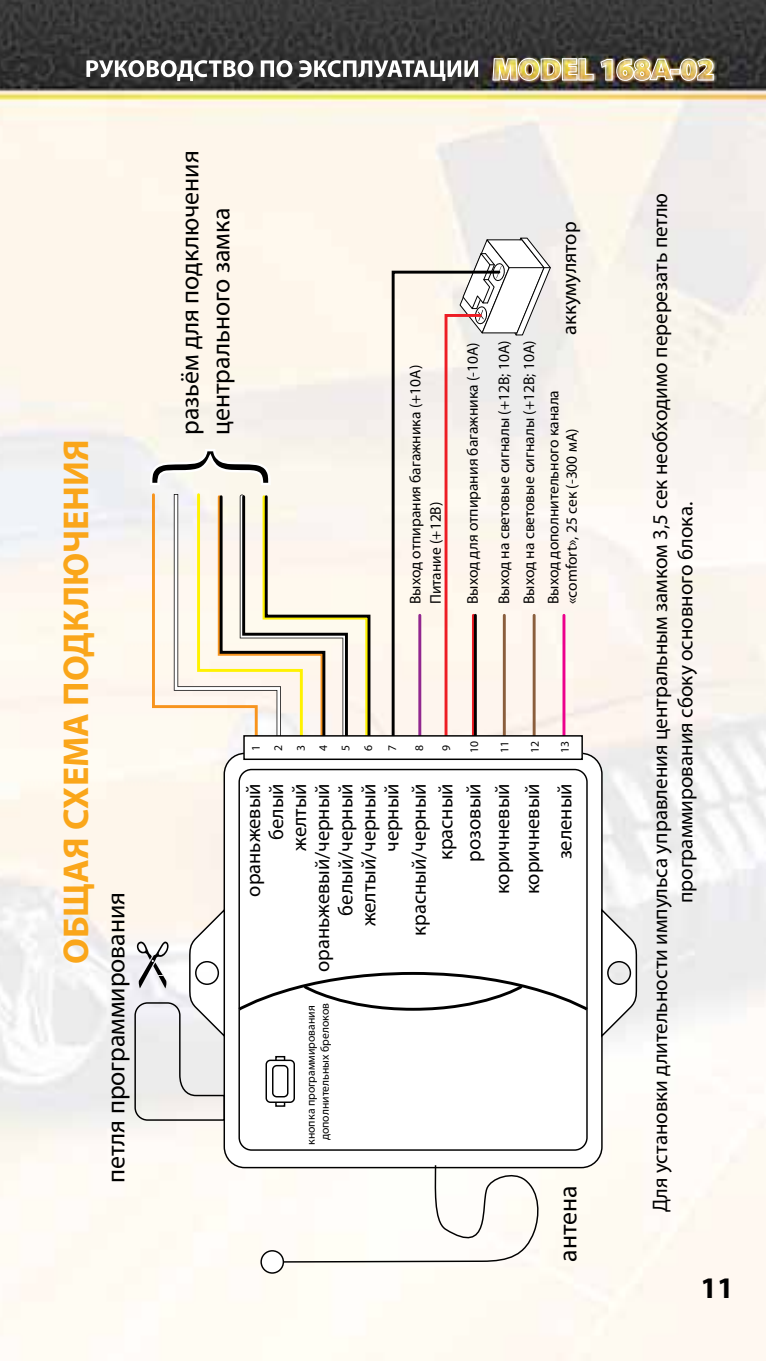
<style>
.page{position:relative;width:766px;height:1361px;background:#fff}
.page>*{position:absolute;margin:0;border:0;box-sizing:border-box;transform-origin:0 0}
.t1{font:700 36px "Myriad Pro";color:#faa61a}
.t2{font:700 30px "Myriad Pro";color:#000}
.t3{font:25.8px/30.9px "Myriad Pro";color:#000}
.t4{font:21px/25.2px "Myriad Pro";color:#000;text-align:center}
.t5{font:20.4px/23.1px "Myriad Pro";color:#000;text-align:right}
.t6{font:15.6px/20.4px "Myriad Pro";color:#000}
.t7{font:11.7px/22.5px "Myriad Pro";color:#000;text-align:center}
</style>
<div class="page">
<img style="left:0;top:0;width:765px;height:1361px">
<img style="left:492px;top:58px;width:101px;height:23px">
<img style="left:600px;top:58px;width:113px;height:23px">
<svg style="left:86px;top:60px;width:167px;height:21px"></svg>
<svg style="left:261px;top:60px;width:31px;height:17px"></svg>
<svg style="left:299px;top:60px;width:179px;height:21px"></svg>
<svg style="left:150px;top:492px;width:222px;height:249px"></svg>
<svg style="left:390px;top:269px;width:53px;height:466px;background:#ebe5dd"></svg>
<svg style="left:443px;top:237px;width:108px;height:498px"></svg>
<hr style="left:473px;top:615px;width:3px;height:121px;background:#000">
<hr style="left:418px;top:615px;width:3px;height:121px;background:#92278f">
<hr style="left:502px;top:615px;width:3px;height:121px;background:#8a5e3c">
<hr style="left:532px;top:615px;width:3px;height:121px;background:#8a5e3c">
<hr style="left:562px;top:615px;width:3px;height:121px;background:#ec008c">
<div style="left:224px;top:753px;width:377px;height:414px;background:#fff;border-radius:21px"></div>
<svg style="left:238px;top:970px;width:350px;height:42px"></svg>
<svg style="left:601px;top:906px;width:37px;height:132px"></svg>
<div style="left:275px;top:1056px;width:10px;height:51px;border:1px solid #000"></div>
<svg style="left:266px;top:1060px;width:28px;height:42px"></svg>
<div style="left:265px;top:1059px;width:30px;height:44px;border:1px solid #000;border-radius:4px"></div>
<div style="left:273px;top:1065px;width:15px;height:31px;background:#fff;border-radius:4px"></div>
<div style="left:272px;top:1065px;width:16px;height:32px;border:1px solid #000;border-radius:4px"></div>
<svg style="left:282px;top:1165px;width:260px;height:98px"></svg>
<div style="left:261px;top:1250px;width:22px;height:23px;background:#fff;border-radius:50%"></div>
<div style="left:260px;top:1250px;width:24px;height:23px;border:1px solid #000;border-radius:50%"></div>
<svg style="left:134px;top:908px;width:91px;height:213px"></svg>
<div style="left:244px;top:736px;width:338px;height:23px;background:#fff"></div>
<div style="left:243px;top:735px;width:339px;height:25px;border:1px solid #000"></div>
<svg style="left:150px;top:449px;width:120px;height:36px"></svg>
<h1 class="t1" style="left:52px;top:964px;width:526px;rotate:-90deg">ОБЩАЯ СХЕМА ПОДКЛЮЧЕНИЯ</h1>
<h3 class="t3" style="left:100px;top:1183px;width:292px;rotate:-90deg">петля программирования</h3>
<h3 class="t3" style="left:174px;top:435px;width:286px;rotate:-90deg">разьём для подключения центрального замка</h3>
<p class="t6" style="left:404px;top:604px;width:241px;rotate:-90deg">Выход отпирания багажника (+10А)<br>Питание (+12В)</p>
<h3 class="t5" style="left:557px;top:335px;width:115px;rotate:-90deg">аккумулятор</h3>
<p class="t6" style="left:456px;top:604px;width:265px;line-height:31.2px;rotate:-90deg">Выход для отпирания багажника (-10А)<br>Выход на световые сигналы (+12В; 10А)</p>
<p class="t6" style="left:516px;top:604px;width:265px;line-height:24.3px;rotate:-90deg">Выход на световые сигналы (+12В; 10А)<br>Выход дополнительного канала</p>
<p class="t6" style="left:561px;top:604px;width:177px;rotate:-90deg">«comfort», 25 сек (-300 мА)</p>
<p class="t7" style="left:244px;top:751px;width:8px;text-align:left;rotate:-90deg">1<br>2<br>3<br>4<br>5<br>6</p>
<p class="t7" style="left:381px;top:751px;width:7px;rotate:-90deg">7</p>
<p class="t7" style="left:407px;top:751px;width:7px;rotate:-90deg">8</p>
<p class="t7" style="left:434px;top:751px;width:7px;rotate:-90deg">9</p>
<p class="t7" style="left:462px;top:753px;width:14px;rotate:-90deg">10</p>
<p class="t7" style="left:493px;top:753px;width:14px;rotate:-90deg">11</p>
<p class="t7" style="left:523px;top:753px;width:14px;rotate:-90deg">12</p>
<p class="t7" style="left:553px;top:753px;width:14px;rotate:-90deg">13</p>
<h3 class="t5" style="left:241px;top:896px;width:115px;rotate:-90deg">ораньжевый</h3>
<h3 class="t5" style="left:264px;top:972px;width:190px;rotate:-90deg">белый<br>желтый ораньжевый/черный белый/черный желтый/черный черный</h3>
<h3 class="t5" style="left:404px;top:935px;width:154px;line-height:28.2px;rotate:-90deg">красный/черный красный розовый коричневый коричневый</h3>
<h3 class="t5" style="left:552px;top:859px;width:77px;rotate:-90deg">зеленый</h3>
<p class="t7" style="left:303px;top:1145px;width:143px;line-height:14.1px;rotate:-90deg">кнопка программирования дополнительных брелоков</p>
<h3 class="t3" style="left:552px;top:1262px;width:77px;rotate:-90deg">антена</h3>
<h3 class="t4" style="left:647px;top:1212px;width:1021px;rotate:-90deg">Для установки длительности импульса управления центральным замком 3,5 сек необходимо перерезать петлю программирования сбоку основного блока.</h3>
<h2 class="t2" style="left:700px;top:1268px;width:35px">11</h2>
</div>
